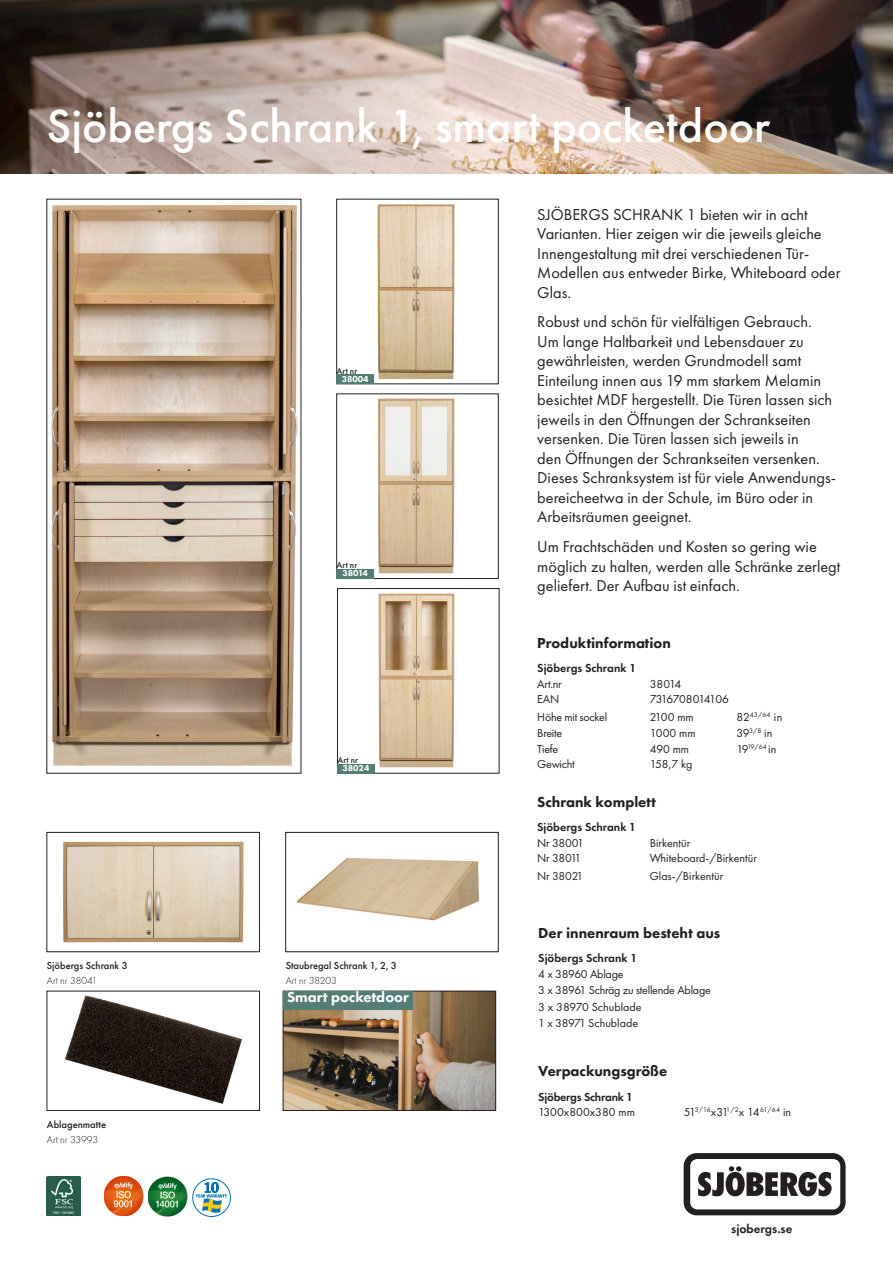
<style>
.page{position:relative;width:893px;height:1263px;background:#fff}
.page>*{position:absolute;margin:0;border:0;box-sizing:border-box;transform-origin:0 0}
.t1{font:500 48px "Futura PT";color:#fff}
.t2{font:16.35px/19.5px "Futura PT";color:#231f20}
.t3{font:800 15px "Futura PT";color:#231f20}
.t4{font:800 15px "Futura PT";color:#fff}
.t5{font:600 12.75px "Futura PT";color:#231f20}
.t6{font:12px "Futura PT";letter-spacing:-.02em;color:#231f20}
.t7{font:12px "Futura PT";color:#231f20}
.t8{font:600 12px "Futura PT";color:#231f20}
.t9{font:600 12px "Futura PT";letter-spacing:-.02em;color:#231f20}
.t10{font:12px "Futura PT";letter-spacing:-.07em;color:#231f20}
.t11{font:500 10.5px "Futura PT";color:#231f20}
.t12{font:300 10.5px "Futura PT";color:#231f20}
.t13{font:800 9px "Futura PT";letter-spacing:-.005em;color:#fff}
.t14{font:500 9px "Futura PT";color:#231f20}
.t15{font:7.05px "Futura PT";color:#231f20}
.s1{font-size:12px}
</style>
<div class="page">
<img style="left:471px;top:0;width:422px;height:174px">
<svg style="left:0;top:0;width:471px;height:174px;background:#95867d"></svg>
<img style="left:63px;top:841px;width:181px;height:102px">
<div style="left:47px;top:832px;width:213px;height:120px;border:1px solid #231f20"></div>
<svg style="left:684px;top:1153px;width:162px;height:62px"></svg>
<img style="left:47px;top:1176px;width:33px;height:39px">
<img style="left:148px;top:1177px;width:39px;height:39px">
<img style="left:104px;top:1176px;width:39px;height:39px">
<svg style="left:193px;top:1179px;width:37px;height:37px"></svg>
<div style="left:192px;top:1178px;width:39px;height:39px;border:1px solid #0071ad;border-radius:50%"></div>
<svg style="left:196px;top:1182px;width:31px;height:33px"></svg>
<img style="left:296px;top:857px;width:184px;height:64px">
<div style="left:286px;top:832px;width:212px;height:120px;border:1px solid #231f20"></div>
<img style="left:51px;top:205px;width:247px;height:561px">
<img style="left:361px;top:204px;width:94px;height:175px">
<img style="left:378px;top:593px;width:77px;height:175px">
<div style="left:337px;top:588px;width:162px;height:185px;border:1px solid #231f20"></div>
<img style="left:377px;top:398px;width:78px;height:176px">
<img style="left:65px;top:995px;width:177px;height:109px">
<img style="left:285px;top:993px;width:209px;height:115px">
<div style="left:283px;top:991px;width:213px;height:119px;border:1px solid #231f20"></div>
<div style="left:337px;top:569px;width:37px;height:10px;background:#547d73"></div>
<div style="left:283px;top:991px;width:130px;height:18px;background:#547d73"></div>
<div style="left:337px;top:764px;width:38px;height:9px;background:#547d73"></div>
<div style="left:337px;top:375px;width:37px;height:9px;background:#547d73"></div>
<p class="t1" style="left:47px;top:97px;width:725px">Sjöbergs Schrank 1, smart pocketdoor</p>
<p class="t11" style="left:47px;top:959px;width:82px">Sjöbergs Schrank 3</p>
<p class="t12" style="left:47px;top:975px;width:52px">Art nr 38041</p>
<p class="t11" style="left:47px;top:1118px;width:61px">Ablagenmatte</p>
<p class="t12" style="left:47px;top:1133px;width:53px">Art nr 33993</p>
<p class="t14" style="left:337px;top:365px;width:22px">Art nr</p>
<p class="t13" style="left:342px;top:373px;width:28px">38004</p>
<p class="t14" style="left:337px;top:560px;width:22px">Art nr</p>
<p class="t13" style="left:342px;top:568px;width:27px">38014</p>
<p class="t14" style="left:337px;top:755px;width:22px">Art nr</p>
<p class="t13" style="left:343px;top:762px;width:28px">38024</p>
<p class="t11" style="left:286px;top:959px;width:113px">Staubregal Schrank 1, 2, 3</p>
<p class="t12" style="left:286px;top:975px;width:53px">Art nr 38203</p>
<p class="t4" style="left:287px;top:988px;width:123px">Smart pocketdoor</p>
<p class="t2" style="left:537px;top:204px;width:305px">SJÖBERGS SCHRANK 1 bieten wir in acht Varianten. Hier zeigen wir die jeweils gleiche Innengestaltung mit drei verschiedenen Tür-Modellen aus entweder Birke, Whiteboard oder Glas.</p>
<p class="t2" style="left:537px;top:312px;width:300px">Robust und schön für vielfältigen Gebrauch.<br>Um lange Haltbarkeit und Lebensdauer zu gewährleisten, werden Grundmodell samt Einteilung innen aus 19 mm starkem Melamin besichtet MDF hergestellt. Die Türen lassen sich jeweils in den Öffnungen der Schrankseiten versenken. Die Türen lassen sich jeweils in<br>den Öffnungen der Schrankseiten versenken.<br>Dieses Schranksystem ist für viele Anwendungs&shy;bereicheetwa in der Schule, im Büro oder in Arbeitsräumen geeignet.</p>
<p class="t2" style="left:537px;top:537px;width:305px">Um Frachtschäden und Kosten so gering wie möglich zu halten, werden alle Schränke zerlegt geliefert. Der Aufbau ist einfach.</p>
<p class="t3" style="left:537px;top:633px;width:135px">Produktinformation</p>
<p class="t8" style="left:537px;top:660px;width:100px">Sjöbergs Schrank 1</p>
<p class="t6" style="left:537px;top:676px;width:26px">Art.nr</p>
<p class="t6" style="left:650px;top:676px;width:33px">38014</p>
<p class="t6" style="left:537px;top:692px;width:23px">EAN</p>
<p class="t10" style="left:650px;top:692px;width:81px">7316708014106</p>
<p class="t6" style="left:537px;top:710px;width:72px">Höhe mit sockel</p>
<p class="t6" style="left:650px;top:710px;width:45px">2100 mm</p>
<p class="t15" style="left:736px;top:711px;width:48px"><span class="s1">82</span>43/64 <span class="s1">in</span></p>
<p class="t6" style="left:537px;top:726px;width:27px">Breite</p>
<p class="t6" style="left:650px;top:726px;width:47px">1000 mm</p>
<p class="t6" style="left:736px;top:726px;width:37px">39<sup>3/8</sup> in</p>
<p class="t6" style="left:537px;top:742px;width:23px">Tiefe</p>
<p class="t6" style="left:650px;top:742px;width:41px">490 mm</p>
<p class="t15" style="left:736px;top:742px;width:41px"><span class="s1">19</span>19/64 <span class="s1">in</span></p>
<p class="t6" style="left:537px;top:757px;width:39px">Gewicht</p>
<p class="t6" style="left:650px;top:757px;width:44px">158,7 kg</p>
<p class="t3" style="left:537px;top:792px;width:120px">Schrank komplett</p>
<p class="t8" style="left:537px;top:819px;width:100px">Sjöbergs Schrank 1</p>
<p class="t6" style="left:537px;top:835px;width:48px">Nr 38001</p>
<p class="t7" style="left:650px;top:835px;width:42px">Birkentür</p>
<p class="t6" style="left:537px;top:851px;width:46px">Nr 38011</p>
<p class="t7" style="left:650px;top:851px;width:109px">Whiteboard-/Birkentür</p>
<p class="t6" style="left:537px;top:869px;width:48px">Nr 38021</p>
<p class="t7" style="left:650px;top:869px;width:75px">Glas-/Birkentür</p>
<p class="t3" style="left:538px;top:923px;width:184px">Der innenraum besteht aus</p>
<p class="t8" style="left:538px;top:950px;width:100px">Sjöbergs Schrank 1</p>
<p class="t6" style="left:538px;top:967px;width:87px">4 x 38960 Ablage</p>
<p class="t6" style="left:538px;top:982px;width:174px">3 x 38961 Schräg zu stellende Ablage</p>
<p class="t7" style="left:538px;top:1000px;width:105px">3 x 38970 Schublade</p>
<p class="t7" style="left:538px;top:1016px;width:101px">1 x 38971 Schublade</p>
<p class="t3" style="left:538px;top:1062px;width:130px">Verpackungsgröße</p>
<p class="t9" style="left:538px;top:1089px;width:96px">Sjöbergs Schrank 1</p>
<p class="t7" style="left:538px;top:1105px;width:98px">1300x800x380 mm</p>
<p class="t15" style="left:684px;top:1106px;width:109px"><span class="s1">51</span>3/16<span class="s1">x31</span>1/2<span class="s1">x 14</span>61/64 <span class="s1">in</span></p>
<p class="t5" style="left:731px;top:1220px;width:63px">sjobergs.se</p>
</div>
